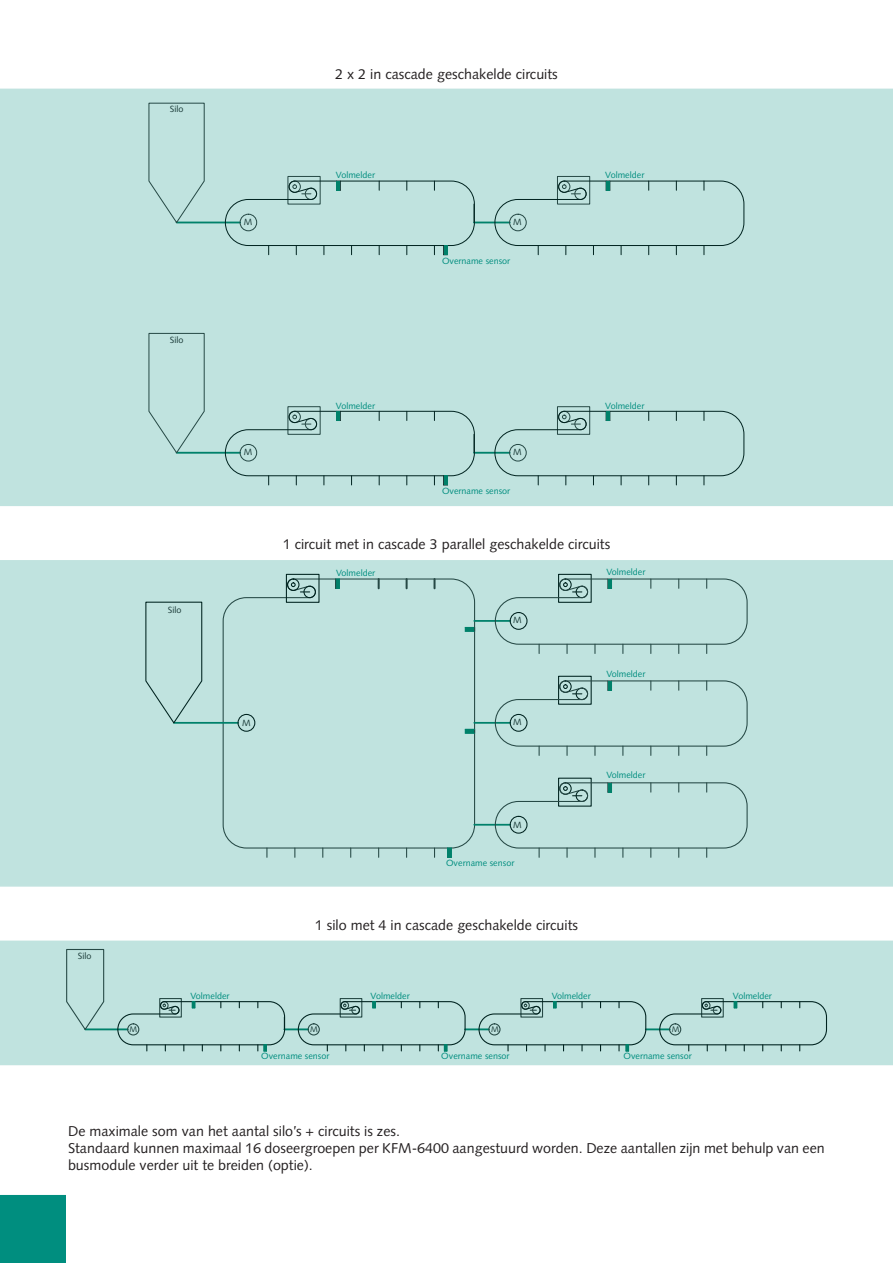
<style>
.page{position:relative;width:893px;height:1263px;background:#fff}
.page>*{position:absolute;margin:0;border:0;box-sizing:border-box;transform-origin:0 0}
.Heading_intro{font:14.25px/17.1px "Syntax LT Std";color:#231f20}
.Heading_intro-2{font:9px "Syntax LT Std";color:#008e7f}
.Heading_intro-3{font:9px "Syntax LT Std";color:#231f20}
.Heading_intro-4{font:8.1px "Syntax LT Std";color:#231f20}
</style>
<div class="page">
<div style="left:0;top:1195px;width:66px;height:68px;background:#008e7f"></div>
<div style="left:0;top:89px;width:893px;height:417px;background:#c0e3df"></div>
<div style="left:0;top:940px;width:893px;height:125px;background:#c0e3df"></div>
<div style="left:0;top:560px;width:893px;height:327px;background:#c0e3df"></div>
<p class="Heading_intro-3" style="left:78px;top:950px;width:15px">Silo</p>
<p class="Heading_intro-3" style="left:170px;top:104px;width:15px">Silo</p>
<p class="Heading_intro-3" style="left:170px;top:334px;width:15px">Silo</p>
<p class="Heading_intro-3" style="left:168px;top:604px;width:15px">Silo</p>
<p class="Heading_intro-3" style="left:244px;top:216px;width:10px">M</p>
<p class="Heading_intro" style="left:335px;top:65px;width:224px">2 x 2 in cascade geschakelde circuits</p>
<p class="Heading_intro-2" style="left:336px;top:169px;width:41px">Volmelder</p>
<p class="Heading_intro-2" style="left:605px;top:169px;width:41px">Volmelder</p>
<p class="Heading_intro-3" style="left:513px;top:216px;width:10px">M</p>
<p class="Heading_intro-2" style="left:442px;top:255px;width:70px">Overname sensor</p>
<p class="Heading_intro-3" style="left:244px;top:446px;width:10px">M</p>
<p class="Heading_intro-3" style="left:242px;top:717px;width:10px">M</p>
<p class="Heading_intro-2" style="left:336px;top:400px;width:41px">Volmelder</p>
<p class="Heading_intro-2" style="left:605px;top:400px;width:41px">Volmelder</p>
<p class="Heading_intro-3" style="left:513px;top:446px;width:10px">M</p>
<p class="Heading_intro-2" style="left:442px;top:485px;width:70px">Overname sensor</p>
<p class="Heading_intro" style="left:283px;top:536px;width:329px">1 circuit met in cascade 3 parallel geschakelde circuits</p>
<p class="Heading_intro-2" style="left:336px;top:567px;width:41px">Volmelder</p>
<p class="Heading_intro-2" style="left:606px;top:566px;width:41px">Volmelder</p>
<p class="Heading_intro-3" style="left:513px;top:615px;width:10px">M</p>
<p class="Heading_intro-3" style="left:513px;top:716px;width:10px">M</p>
<p class="Heading_intro-3" style="left:513px;top:819px;width:10px">M</p>
<p class="Heading_intro-2" style="left:446px;top:858px;width:70px">Overname sensor</p>
<p class="Heading_intro" style="left:315px;top:917px;width:265px">1 silo met 4 in cascade geschakelde circuits</p>
<p class="Heading_intro-2" style="left:606px;top:668px;width:41px">Volmelder</p>
<p class="Heading_intro-2" style="left:606px;top:770px;width:41px">Volmelder</p>
<p class="Heading_intro-2" style="left:190px;top:991px;width:41px">Volmelder</p>
<p class="Heading_intro-2" style="left:371px;top:990px;width:41px">Volmelder</p>
<p class="Heading_intro-2" style="left:552px;top:991px;width:41px">Volmelder</p>
<p class="Heading_intro-2" style="left:733px;top:991px;width:41px">Volmelder</p>
<p class="Heading_intro-4" style="left:129px;top:1024px;width:9px">M</p>
<p class="Heading_intro-4" style="left:310px;top:1024px;width:9px">M</p>
<p class="Heading_intro-4" style="left:491px;top:1024px;width:9px">M</p>
<p class="Heading_intro-4" style="left:672px;top:1024px;width:9px">M</p>
<p class="Heading_intro-2" style="left:261px;top:1051px;width:70px">Overname sensor</p>
<p class="Heading_intro-2" style="left:441px;top:1051px;width:70px">Overname sensor</p>
<p class="Heading_intro-2" style="left:623px;top:1051px;width:70px">Overname sensor</p>
<p class="Heading_intro" style="left:68px;top:1123px;width:333px">De maximale som van het aantal silo’s + circuits is zes.</p>
<p class="Heading_intro" style="left:68px;top:1140px;width:758px">Standaard kunnen maximaal 16 doseergroepen per KFM-6400 aangestuurd worden. Deze aantallen zijn met behulp van een busmodule verder uit te breiden (optie).</p>
</div>
